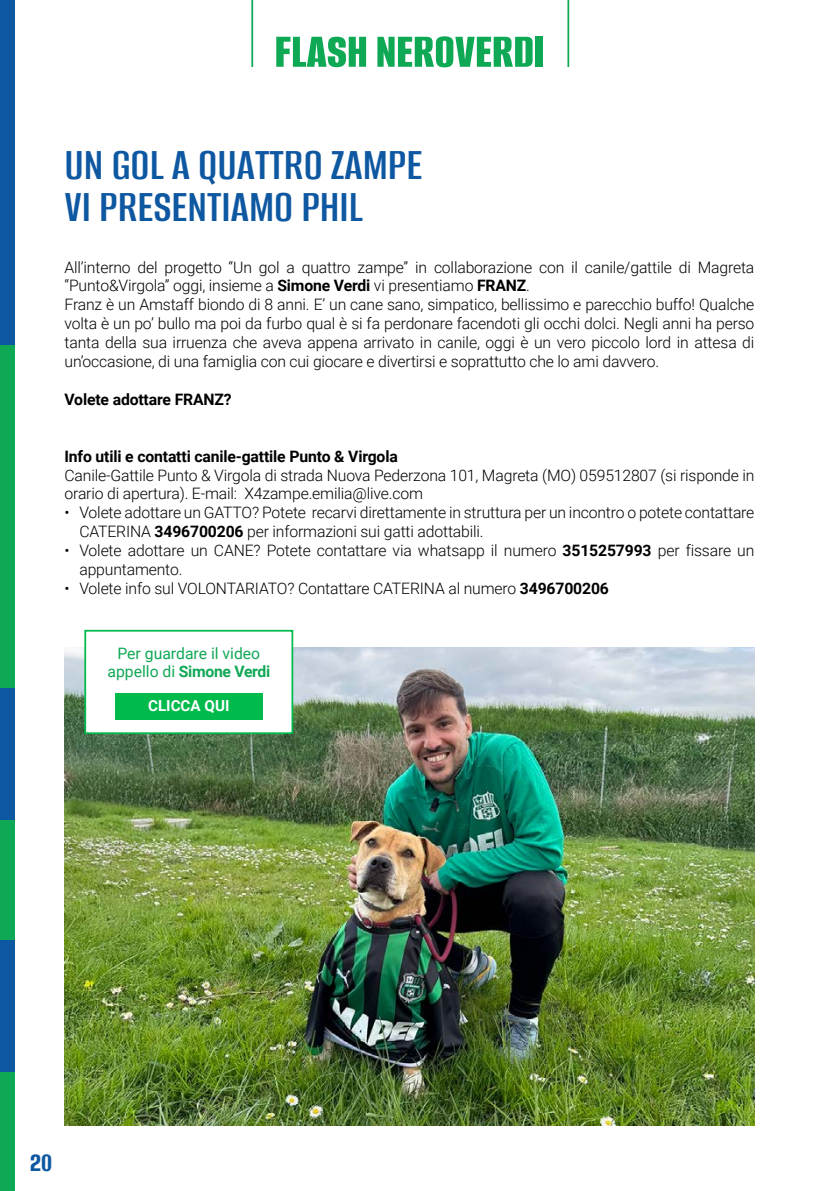
<style>
.page{position:relative;width:819px;height:1191px;background:#fff}
.page>*{position:absolute;margin:0;border:0;box-sizing:border-box;transform-origin:0 0}
.t1{font:100 50.75px "Alumni Sans";color:#0fa855}
.t2{font:100 47.25px/42px "Alumni Sans";color:#0e58a2}
.t3{font:100 28px "Alumni Sans";color:#0e58a2}
.t4{font:300 15.75px/18.9px "Roboto";letter-spacing:-.01em;color:#000}
.t5{font:700 15.75px "Roboto";letter-spacing:-.01em;color:#000}
.t6{font:15.75px/18.9px "Roboto";color:#0fa855;text-align:center}
.t7{font:700 15.22px "Roboto";color:#fff}
.s1{font-weight:700}
</style>
<div class="page">
<div style="left:0;top:344px;width:15px;height:344px;background:#0fa855"></div>
<div style="left:0;top:0;width:15px;height:344px;background:#0e58a2"></div>
<div style="left:0;top:688px;width:15px;height:132px;background:#0e58a2"></div>
<div style="left:0;top:820px;width:15px;height:120px;background:#0fa855"></div>
<div style="left:0;top:1072px;width:15px;height:119px;background:#0fa855"></div>
<div style="left:0;top:940px;width:15px;height:132px;background:#0e58a2"></div>
<hr style="left:251px;top:0;width:2px;height:67px;background:#0fa855">
<hr style="left:567px;top:0;width:2px;height:67px;background:#0fa855">
<img style="left:64px;top:647px;width:690px;height:478px">
<div style="left:84px;top:630px;width:209px;height:104px;background:#fff;border:2px solid #00ba4c"></div>
<div style="left:115px;top:692px;width:147px;height:27px;background:#00ba4c"></div>
<h1 class="t1" style="left:274px;top:26px;width:271px">FLASH NEROVERDI</h1>
<h2 class="t2" style="left:64px;top:146px;width:359px">UN GOL A QUATTRO ZAMPE<br>VI PRESENTIAMO PHIL</h2>
<p class="t4" style="left:64px;top:257px;width:691px">All’interno del progetto “Un gol a quattro zampe” in collaborazione con il canile/gattile di Magreta “Punto&amp;Virgola” oggi, insieme a <span class="s1">Simone Verdi</span> vi presentiamo <span class="s1">FRANZ</span>.<br>Franz è un Amstaff biondo di 8 anni. E’ un cane sano, simpatico, bellissimo e parecchio buffo! Qualche volta è un po’ bullo ma poi da furbo qual è si fa perdonare facendoti gli occhi dolci. Negli anni ha perso tanta della sua irruenza che aveva appena arrivato in canile, oggi è un vero piccolo lord in attesa di un’occasione, di una famiglia con cui giocare e divertirsi e soprattutto che lo ami davvero.</p>
<p class="t5" style="left:64px;top:388px;width:169px">Volete adottare FRANZ?</p>
<p class="t5" style="left:64px;top:445px;width:335px">Info utili e contatti canile-gattile Punto &amp; Virgola</p>
<p class="t4" style="left:64px;top:465px;width:691px">Canile-Gattile Punto &amp; Virgola di strada Nuova Pederzona 101, Magreta (MO) 059512807 (si risponde in orario di apertura). E-mail: X4zampe.emilia@live.com</p>
<p class="t4" style="left:79px;top:503px;width:676px;text-indent:-15px">• Volete adottare un GATTO? Potete recarvi direttamente in struttura per un incontro o potete contattare<br>CATERINA <span class="s1">3496700206</span> per informazioni sui gatti adottabili.</p>
<p class="t4" style="left:79px;top:540px;width:676px;text-indent:-15px">• Volete adottare un CANE? Potete contattare via whatsapp il numero <span class="s1">3515257993</span> per fissare un appuntamento.</p>
<p class="t4" style="left:64px;top:578px;width:546px">• Volete info sul VOLONTARIATO? Contattare CATERINA al numero <span class="s1">3496700206</span></p>
<p class="t6" style="left:107px;top:643px;width:164px">Per guardare il video appello di <span class="s1">Simone Verdi</span></p>
<p class="t7" style="left:148px;top:695px;width:83px">CLICCA QUI</p>
<h3 class="t3" style="left:30px;top:1148px;width:23px">20</h3>
</div>
